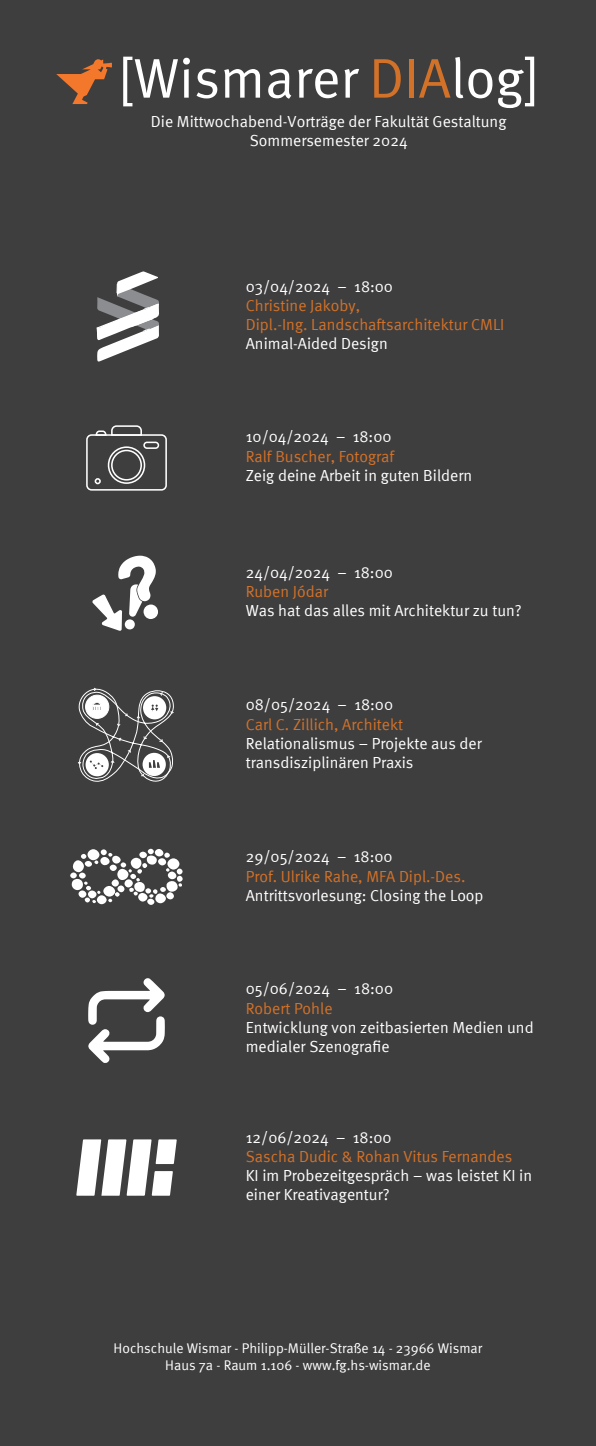
<style>
.page{position:relative;width:596px;height:1446px;background:#fff}
.page>*{position:absolute;margin:0;border:0;box-sizing:border-box;transform-origin:0 0}
.t1{font:56px "Meta Normal";color:#fff}
.t2{font:16px/19.2px "Meta Normal";color:#fff}
.t3{font:16px "Meta Normal";color:#d27128}
.t4{font:14px "Meta Normal";color:#fff}
.s1{color:#d27128}
</style>
<div class="page">
<div style="left:0;top:0;width:595px;height:1446px;background:#3e3e3f"></div>
<svg style="left:57px;top:59px;width:54px;height:45px"></svg>
<svg style="left:86px;top:425px;width:81px;height:66px"></svg>
<div style="left:111px;top:450px;width:31px;height:30px;border:2px solid #fff;border-radius:50%"></div>
<svg style="left:77px;top:687px;width:97px;height:95px"></svg>
<svg style="left:76px;top:1139px;width:101px;height:57px"></svg>
<svg style="left:71px;top:849px;width:112px;height:56px"></svg>
<svg style="left:96px;top:271px;width:63px;height:91px"></svg>
<svg style="left:88px;top:978px;width:77px;height:85px"></svg>
<svg style="left:92px;top:556px;width:64px;height:75px"></svg>
<div style="left:143px;top:604px;width:15px;height:15px;background:#fff;border-radius:50%"></div>
<div style="left:124px;top:619px;width:11px;height:10px;background:#fff;border-radius:50%"></div>
<p class="t1" style="left:118px;top:46px;width:422px">[Wismarer <span class="s1">DIA</span>log]</p>
<p class="t2" style="left:151px;top:112px;width:357px">Die Mittwochabend-Vorträge der Fakultät Gestaltung</p>
<p class="t2" style="left:249px;top:131px;width:159px">Sommersemester 2024</p>
<p class="t2" style="left:245px;top:276px;width:149px">03/04/2024 – 18:00</p>
<p class="t3" style="left:245px;top:296px;width:116px">Christine Jakoby,</p>
<p class="t3" style="left:245px;top:315px;width:260px">Dipl.-Ing. Landschaftsarchitektur CMLI</p>
<p class="t2" style="left:245px;top:334px;width:143px">Animal-Aided Design</p>
<p class="t2" style="left:245px;top:427px;width:147px">10/04/2024 – 18:00</p>
<p class="t3" style="left:245px;top:447px;width:150px">Ralf Buscher, Fotograf</p>
<p class="t2" style="left:245px;top:465px;width:228px">Zeig deine Arbeit in guten Bildern</p>
<p class="t2" style="left:245px;top:563px;width:148px">24/04/2024 – 18:00</p>
<p class="t3" style="left:245px;top:582px;width:84px">Ruben Jódar</p>
<p class="t2" style="left:245px;top:601px;width:277px">Was hat das alles mit Architektur zu tun?</p>
<p class="t2" style="left:245px;top:695px;width:149px">08/05/2024 – 18:00</p>
<p class="t3" style="left:245px;top:715px;width:159px">Carl C. Zillich, Architekt</p>
<p class="t2" style="left:245px;top:733px;width:237px">Relationalismus – Projekte aus der</p>
<p class="t2" style="left:245px;top:752px;width:169px">transdisziplinären Praxis</p>
<p class="t2" style="left:245px;top:847px;width:148px">29/05/2024 – 18:00</p>
<p class="t3" style="left:245px;top:867px;width:221px">Prof. Ulrike Rahe, MFA Dipl.-Des.</p>
<p class="t2" style="left:245px;top:885px;width:239px">Antrittsvorlesung: Closing the Loop</p>
<p class="t2" style="left:245px;top:979px;width:149px">05/06/2024 – 18:00</p>
<p class="t3" style="left:245px;top:999px;width:88px">Robert Pohle</p>
<p class="t2" style="left:245px;top:1017px;width:289px">Entwicklung von zeitbasierten Medien und medialer Szenografie</p>
<p class="t2" style="left:245px;top:1127px;width:147px">12/06/2024 – 18:00</p>
<p class="t3" style="left:245px;top:1147px;width:268px">Sascha Dudic &amp; Rohan Vitus Fernandes</p>
<p class="t2" style="left:245px;top:1166px;width:287px">KI im Probezeitgespräch – was leistet KI in einer Kreativagentur?</p>
<p class="t4" style="left:114px;top:1340px;width:370px">Hochschule Wismar - Philipp-Müller-Straße 14 - 23966 Wismar</p>
<p class="t4" style="left:165px;top:1356px;width:267px">Haus 7a - Raum 1.106 - www.fg.hs-wismar.de</p>
</div>
